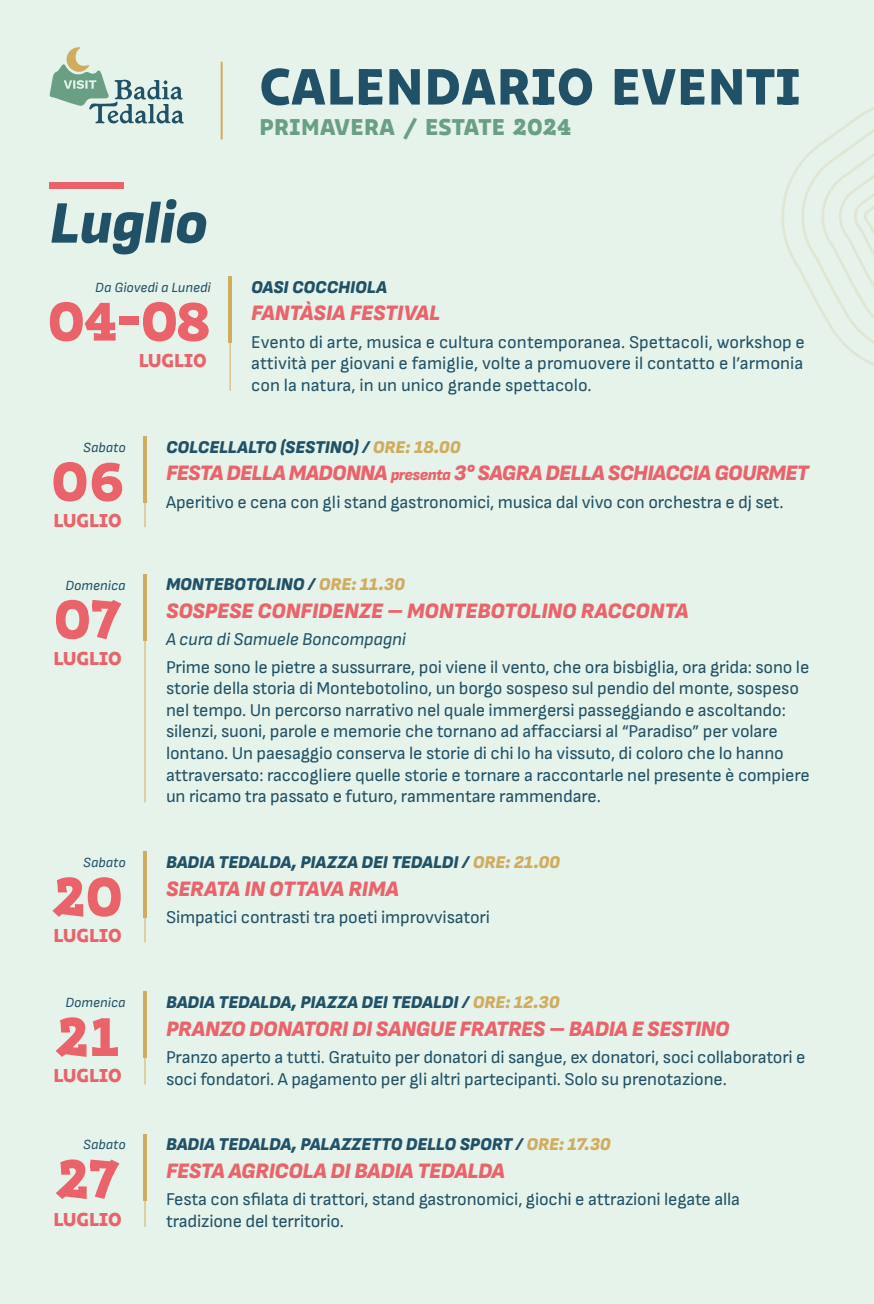
<style>
.page{position:relative;width:874px;height:1304px;background:#fff}
.page>*{position:absolute;margin:0;border:0;box-sizing:border-box;transform-origin:0 0}
.t1{font:italic 900 60px "Sofia Sans";color:#215167}
.t2{font:58px "Bakemono Variable";letter-spacing:-.02em;color:#ea636a}
.t3{font:54.6px "Bakemono Variable";letter-spacing:.02em;color:#215167}
.t4{font:24.4px "Bakemono Variable";letter-spacing:.02em;color:#6b9f84}
.t5{font:italic 900 22px "Sofia Sans";letter-spacing:-.01em;color:#ea636a}
.t6{font:20px "Bakemono Variable";color:#ea636a}
.t7{font:18px/21.6px "Sofia Sans";letter-spacing:-.01em;color:#215167}
.t8{font:italic 900 18px "Sofia Sans";color:#215167}
.t9{font:italic 18px "Sofia Sans";letter-spacing:-.01em;color:#215167}
.t10{font:italic 14px "Sofia Sans";color:#215167}
.s1{color:#d0ac5f}
.s2{font-size:16px}
</style>
<div class="page">
<div style="left:0;top:0;width:873px;height:1304px;background:#e6f3ea"></div>
<svg style="left:50px;top:47px;width:134px;height:76px"></svg>
<hr style="left:220px;top:62px;width:2px;height:77px;background:#d0ac5f">
<div style="left:50px;top:183px;width:74px;height:6px;background:#ea636a"></div>
<hr style="left:143px;top:436px;width:3px;height:67px;background:#d0ac5f">
<hr style="left:143px;top:574px;width:3px;height:67px;background:#d0ac5f">
<hr style="left:143px;top:852px;width:3px;height:66px;background:#d0ac5f">
<hr style="left:143px;top:992px;width:3px;height:66px;background:#d0ac5f">
<hr style="left:143px;top:1134px;width:3px;height:66px;background:#d0ac5f">
<hr style="left:228px;top:276px;width:3px;height:67px;background:#d0ac5f">
<hr style="left:144px;top:436px;width:1px;height:91px;background:#d0ac5f">
<hr style="left:144px;top:574px;width:1px;height:228px;background:#d0ac5f">
<hr style="left:144px;top:852px;width:1px;height:90px;background:#d0ac5f">
<hr style="left:144px;top:992px;width:1px;height:93px;background:#d0ac5f">
<hr style="left:144px;top:1134px;width:1px;height:93px;background:#d0ac5f">
<hr style="left:229px;top:276px;width:1px;height:115px;background:#d0ac5f">
<svg style="left:781px;top:107px;width:92px;height:258px"></svg>
<h3 class="t3" style="left:259px;top:50px;width:542px">CALENDARIO EVENTI</h3>
<h1 class="t1" style="left:50px;top:188px;width:159px">Luglio</h1>
<p class="t10" style="left:95px;top:279px;width:117px">Da Giovedì a Lunedì</p>
<h2 class="t2" style="left:47px;top:282px;width:165px">04-08</h2>
<p class="t6" style="left:139px;top:347px;width:70px">LUGLIO</p>
<h3 class="t4" style="left:259px;top:111px;width:313px">PRIMAVERA / ESTATE 2024</h3>
<p class="t8" style="left:251px;top:276px;width:137px">OASI COCCHIOLA</p>
<p class="t5" style="left:251px;top:300px;width:190px">FANTÀSIA FESTIVAL</p>
<p class="t7" style="left:251px;top:331px;width:555px;text-align:justify">Evento di arte, musica e cultura contemporanea. Spettacoli, workshop e attività per giovani e famiglie, volte a promuovere il contatto e l’armonia con la natura, in un unico grande spettacolo.</p>
<p class="t10" style="left:83px;top:439px;width:44px">Sabato</p>
<h2 class="t2" style="left:50px;top:442px;width:76px">06</h2>
<p class="t6" style="left:53px;top:507px;width:70px">LUGLIO</p>
<p class="t10" style="left:65px;top:577px;width:62px">Domenica</p>
<h2 class="t2" style="left:53px;top:580px;width:71px">07</h2>
<p class="t6" style="left:53px;top:645px;width:70px">LUGLIO</p>
<p class="t10" style="left:83px;top:854px;width:44px">Sabato</p>
<h2 class="t2" style="left:52px;top:857px;width:73px">20</h2>
<p class="t6" style="left:53px;top:922px;width:70px">LUGLIO</p>
<p class="t10" style="left:65px;top:994px;width:62px">Domenica</p>
<h2 class="t2" style="left:55px;top:998px;width:67px">21</h2>
<p class="t6" style="left:53px;top:1062px;width:70px">LUGLIO</p>
<p class="t10" style="left:83px;top:1137px;width:44px">Sabato</p>
<h2 class="t2" style="left:55px;top:1140px;width:67px">27</h2>
<p class="t6" style="left:53px;top:1206px;width:70px">LUGLIO</p>
<p class="t8" style="left:166px;top:436px;width:296px">COLCELLALTO (SESTINO) / <span class="s1">ORE: 18.00</span></p>
<p class="t5" style="left:166px;top:460px;width:644px">FESTA DELLA MADONNA <span class="s2">presenta</span> 3° SAGRA DELLA SCHIACCIA GOURMET</p>
<p class="t7" style="left:166px;top:491px;width:619px">Aperitivo e cena con gli stand gastronomici, musica dal vivo con orchestra e dj set.</p>
<p class="t8" style="left:166px;top:574px;width:240px">MONTEBOTOLINO / <span class="s1">ORE: 11.30</span></p>
<p class="t5" style="left:166px;top:598px;width:524px">SOSPESE CONFIDENZE – MONTEBOTOLINO RACCONTA</p>
<p class="t9" style="left:166px;top:629px;width:241px">A cura di Samuele Boncompagni</p>
<p class="t7" style="left:166px;top:656px;width:645px">Prime sono le pietre a sussurrare, poi viene il vento, che ora bisbiglia, ora grida: sono le storie della storia di Montebotolino, un borgo sospeso sul pendio del monte, sospeso nel tempo. Un percorso narrativo nel quale immergersi passeggiando e ascoltando: silenzi, suoni, parole e memorie che tornano ad affacciarsi al “Paradiso” per volare lontano. Un paesaggio conserva le storie di chi lo ha vissuto, di coloro che lo hanno attraversato: raccogliere quelle storie e tornare a raccontarle nel presente è compiere un ricamo tra passato e futuro, rammentare rammendare.</p>
<p class="t8" style="left:166px;top:852px;width:395px">BADIA TEDALDA, PIAZZA DEI TEDALDI / <span class="s1">ORE: 21.00</span></p>
<p class="t5" style="left:166px;top:876px;width:234px">SERATA IN OTTAVA RIMA</p>
<p class="t7" style="left:166px;top:906px;width:325px">Simpatici contrasti tra poeti improvvisatori</p>
<p class="t8" style="left:166px;top:992px;width:395px">BADIA TEDALDA, PIAZZA DEI TEDALDI / <span class="s1">ORE: 12.30</span></p>
<p class="t5" style="left:166px;top:1016px;width:564px">PRANZO DONATORI DI SANGUE FRATRES – BADIA E SESTINO</p>
<p class="t7" style="left:166px;top:1046px;width:640px">Pranzo aperto a tutti. Gratuito per donatori di sangue, ex donatori, soci collaboratori e soci fondatori. A pagamento per gli altri partecipanti. Solo su prenotazione.</p>
<p class="t8" style="left:166px;top:1134px;width:446px">BADIA TEDALDA, PALAZZETTO DELLO SPORT / <span class="s1">ORE: 17.30</span></p>
<p class="t5" style="left:166px;top:1158px;width:340px">FESTA AGRICOLA DI BADIA TEDALDA</p>
<p class="t7" style="left:166px;top:1188px;width:575px">Festa con sfilata di trattori, stand gastronomici, giochi e attrazioni legate alla tradizione del territorio.</p>
</div>
